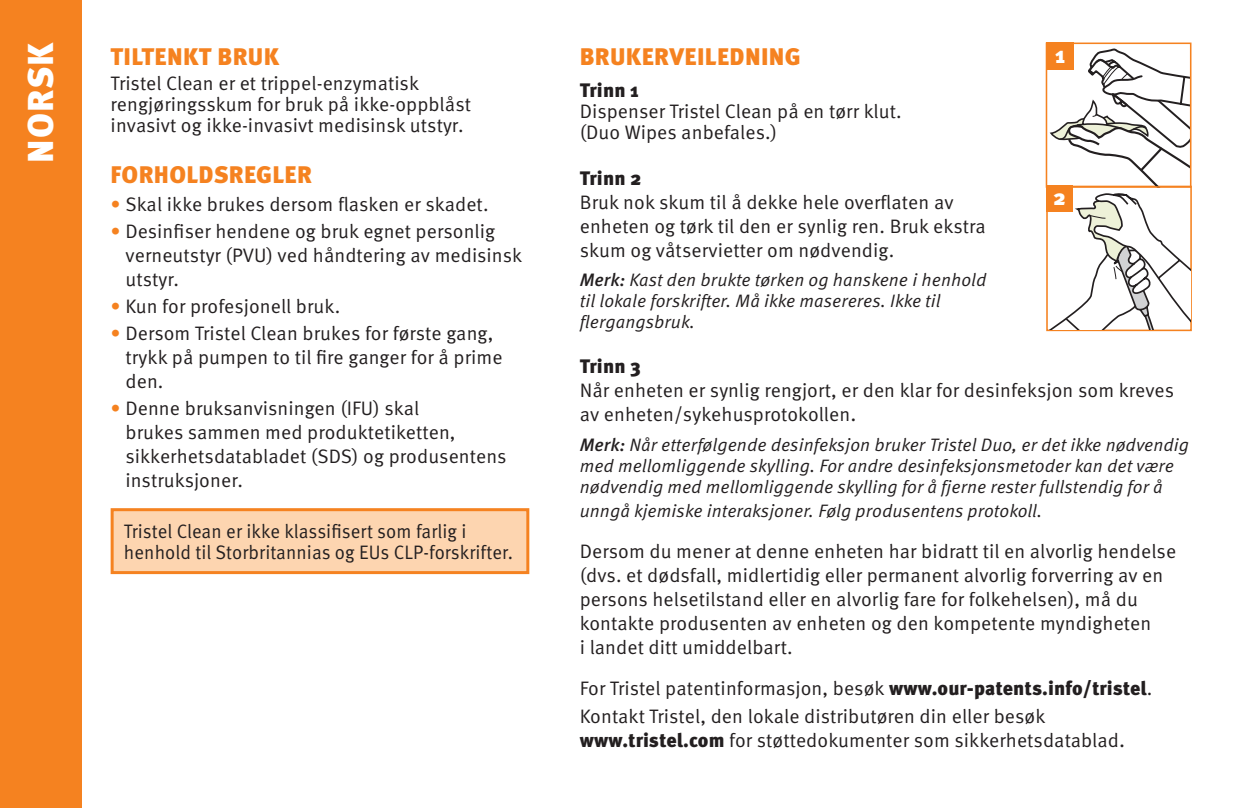
<style>
.page{position:relative;width:1234px;height:808px;background:#fff}
.page>*{position:absolute;margin:0;border:0;box-sizing:border-box;transform-origin:0 0}
.Language{font:900 36px "Meta Pro";letter-spacing:.03em;color:#fff}
.Text{font:900 24px "Meta Pro";letter-spacing:.015em;color:#f58220}
.t1{font:900 23.1px "Meta Pro";color:#fff}
.t2{font:900 21.9px "Meta Pro";color:#fff}
.Text-2{font:19.5px/24px "Meta Pro";letter-spacing:.005em;color:#231f20}
.Text-3{font:19.5px/21px "Meta Pro";letter-spacing:.005em;color:#231f20;scale:.95 1}
.Text-4{font:900 19.5px "Meta Pro";color:#231f20}
.Text-5{font:italic 18px/21px "Meta Pro";letter-spacing:.005em;color:#231f20}
.s1{color:#f58220}
.s2{font-weight:500}
.s3{font-size:21px}
.s4{font-weight:900}
</style>
<div class="page">
<div style="left:0;top:0;width:82px;height:808px;background:#f58220"></div>
<div style="left:111px;top:508px;width:418px;height:66px;background:#fdd5b0;border:3px solid #f58220"></div>
<div style="left:1045px;top:186px;width:146px;height:145px;border:2px solid #f58220"></div>
<div style="left:1045px;top:186px;width:27px;height:26px;background:#f58220"></div>
<svg style="left:1047px;top:47px;width:143px;height:282px"></svg>
<div style="left:1045px;top:43px;width:146px;height:145px;border:2px solid #f58220"></div>
<div style="left:1045px;top:43px;width:28px;height:27px;background:#f58220"></div>
<p class="Language" style="left:12px;top:163px;width:122px;rotate:-90deg">NORSK</p>
<p class="Text" style="left:111px;top:38px;width:170px">TILTENKT BRUK</p>
<p class="Text-2" style="left:111px;top:73px;width:362px;line-height:21px">Tristel Clean er et trippel-enzymatisk rengjøringsskum for bruk på ikke-oppblåst invasivt og ikke-invasivt medisinsk utstyr.</p>
<p class="Text" style="left:111px;top:156px;width:203px">FORHOLDSREGLER</p>
<p class="Text-2" style="left:111px;top:193px;width:379px"><span class="s1">•</span> Skal ikke brukes dersom flasken er skadet.</p>
<p class="Text-2" style="left:125px;top:220px;width:398px;text-indent:-15px"><span class="s1">•</span> Desinfiser hendene og bruk egnet personlig verneutstyr (PVU) ved håndtering av medisinsk utstyr.</p>
<p class="Text-2" style="left:111px;top:295px;width:231px"><span class="s1">•</span> Kun for profesjonell bruk.</p>
<p class="Text-2" style="left:125px;top:322px;width:378px;text-indent:-15px"><span class="s1">•</span> Dersom Tristel Clean brukes for første gang, trykk på pumpen to til fire ganger for å prime den.</p>
<p class="Text-2" style="left:125px;top:397px;width:382px;text-indent:-15px"><span class="s1">•</span> Denne bruksanvisningen (IFU) skal<br>brukes sammen med produktetiketten, sikkerhetsdatabladet (SDS) og produsentens instruksjoner.</p>
<p class="Text-3" style="left:124px;top:521px;width:411px">Tristel Clean er ikke klassifisert som farlig i henhold til Storbritannias og EUs CLP-forskrifter.</p>
<p class="Text" style="left:579px;top:38px;width:222px">BRUKERVEILEDNING</p>
<p class="Text-4" style="left:579px;top:75px;width:61px">Trinn 1</p>
<p class="Text-2" style="left:579px;top:101px;width:323px;line-height:21px">Dispenser Tristel Clean på en tørr klut. (Duo Wipes anbefales.)</p>
<p class="Text-4" style="left:579px;top:162px;width:63px">Trinn 2</p>
<p class="Text-2" style="left:579px;top:190px;width:407px">Bruk nok skum til å dekke hele overflaten av enheten og tørk til den er synlig ren. Bruk ekstra skum og våtservietter om nødvendig.</p>
<p class="Text-5" style="left:579px;top:270px;width:408px"><span class="s2">Merk:</span> Kast den brukte tørken og hanskene i henhold til lokale forskrifter. Må ikke masereres. Ikke til flergangsbruk.</p>
<p class="Text-4" style="left:579px;top:351px;width:63px">Trinn 3</p>
<p class="Text-2" style="left:579px;top:379px;width:595px">Når enheten er synlig rengjort, er den klar for desinfeksjon som kreves av enheten/sykehusprotokollen<span class="s3">.</span></p>
<p class="Text-5" style="left:579px;top:435px;width:611px"><span class="s2">Merk:</span> Når etterfølgende desinfeksjon bruker Tristel Duo, er det ikke nødvendig med mellomliggende skylling. For andre desinfeksjonsmetoder kan det være nødvendig med mellomliggende skylling for å fjerne rester fullstendig for å</p>
<p class="Text-5" style="left:579px;top:501px;width:464px">unngå kjemiske interaksjoner. Følg produsentens protokoll.</p>
<p class="Text-2" style="left:579px;top:539px;width:598px">Dersom du mener at denne enheten har bidratt til en alvorlig hendelse (dvs. et dødsfall, midlertidig eller permanent alvorlig forverring av en persons helsetilstand eller en alvorlig fare for folkehelsen), må du kontakte produsenten av enheten og den kompetente myndigheten<br>i landet ditt umiddelbart.</p>
<p class="Text-2" style="left:579px;top:676px;width:574px">For Tristel patentinformasjon, besøk <span class="s4">www.our-patents.info/tristel</span>.</p>
<p class="Text-2" style="left:579px;top:705px;width:546px">Kontakt Tristel, den lokale distributøren din eller besøk <span class="s4">www.tristel.com</span> for støttedokumenter som sikkerhetsdatablad<span class="s3">.</span></p>
<p class="t1" style="left:1054px;top:36px;width:12px">1</p>
<p class="t2" style="left:1052px;top:180px;width:14px">2</p>
</div>
